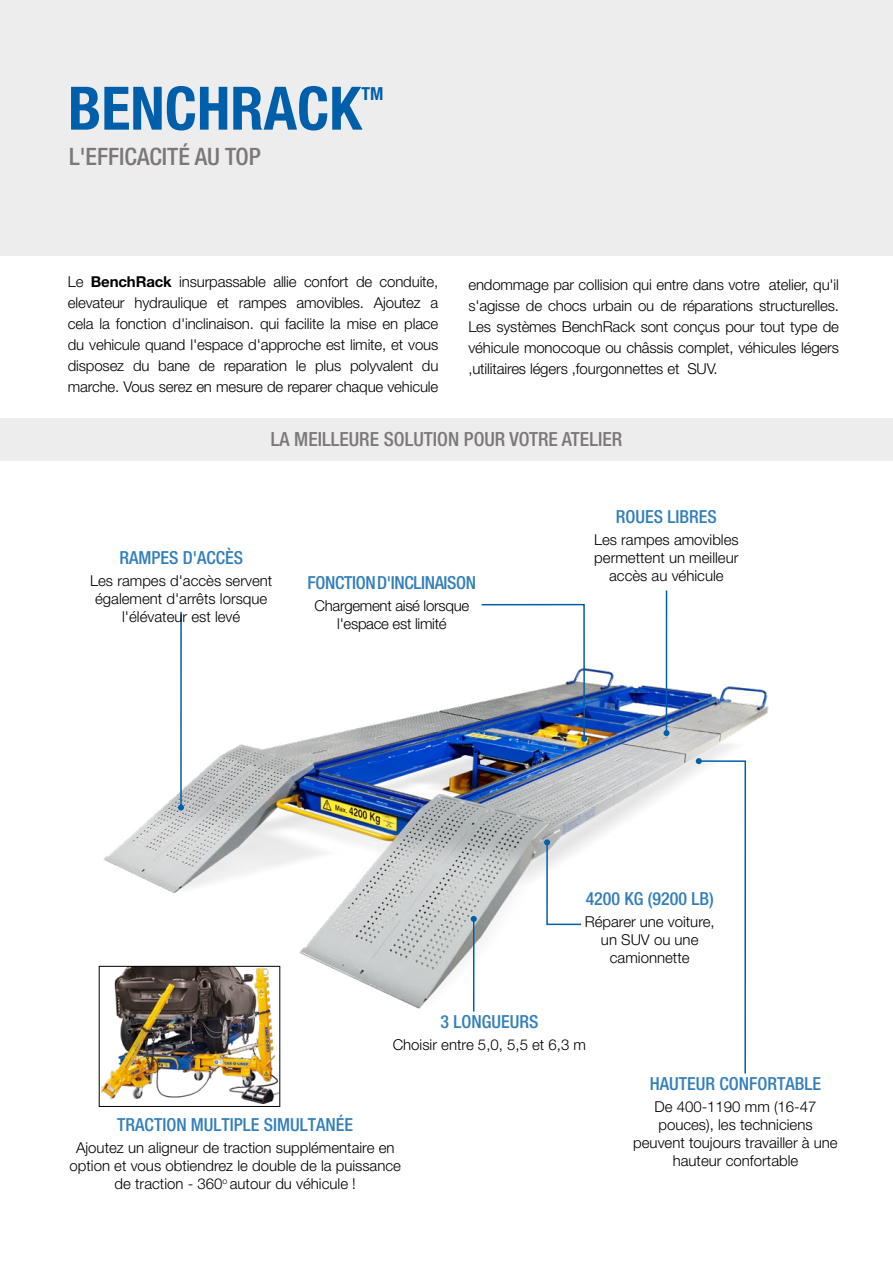
<style>
.page{position:relative;width:893px;height:1263px;background:#fff}
.page>*{position:absolute;margin:0;border:0;box-sizing:border-box;transform-origin:0 0}
.t1{font:700 condensed 60px "Helvetica Neue LT Pro";color:#005faa}
.t2{font:500 condensed 24px "Helvetica Neue LT Pro";color:#7c787a}
.t3{font:500 condensed 19.5px "Helvetica Neue LT Pro";color:#7c787a}
.t4{font:500 condensed 18px "Helvetica Neue LT Pro";color:#337fbb}
.t5{font:500 condensed 18px "Helvetica Neue LT Pro";letter-spacing:-.02em;color:#337fbb}
.t6{font:700 condensed 18px "Helvetica Neue LT Pro";color:#005faa}
.t7{font:300 15px/18px "Helvetica Neue LT Pro";color:#000;text-align:center}
.t8{font:300 15px/18px "Helvetica Neue LT Pro";letter-spacing:-.02em;color:#000;text-align:center}
.s1{font-weight:700}
</style>
<div class="page">
<img style="left:98px;top:626px;width:671px;height:452px">
<div style="left:0;top:0;width:893px;height:255px;background:#ededed"></div>
<div style="left:0;top:418px;width:893px;height:43px;background:#ededed"></div>
<hr style="left:473px;top:919px;width:1px;height:92px;background:#005faa">
<svg style="left:471px;top:916px;width:6px;height:6px"></svg>
<svg style="left:544px;top:839px;width:39px;height:87px"></svg>
<hr style="left:666px;top:590px;width:1px;height:143px;background:#005faa">
<svg style="left:663px;top:730px;width:6px;height:6px"></svg>
<hr style="left:180px;top:612px;width:2px;height:195px;background:#005faa">
<svg style="left:178px;top:804px;width:6px;height:6px"></svg>
<img style="left:480px;top:603px;width:107px;height:139px">
<svg style="left:696px;top:758px;width:51px;height:317px"></svg>
<img style="left:101px;top:968px;width:177px;height:135px">
<div style="left:99px;top:966px;width:181px;height:140px;border:1px solid #000"></div>
<p class="t1" style="left:68px;top:72px;width:295px">BENCHRACK</p>
<p class="t6" style="left:361px;top:82px;width:23px">TM</p>
<p class="t2" style="left:69px;top:142px;width:193px">L'EFFICACITÉ AU TOP</p>
<p class="t7" style="left:68px;top:271px;width:372px;line-height:21px;text-align:justify">Le <span class="s1">BenchRack</span> insurpassable allie confort de conduite, elevateur hydraulique et rampes amovibles. Ajoutez a cela la fonction d'inclinaison. qui facilite la mise en place du vehicule quand l'espace d'approche est limite, et vous disposez du bane de reparation le plus polyvalent du marche. Vous serez en mesure de reparer chaque vehicule</p>
<p class="t7" style="left:468px;top:273px;width:372px;line-height:21px;text-align:justify">endommage par collision qui entre dans votre atelier, qu'il s'agisse de chocs urbain ou de réparations structurelles.<br>Les systèmes BenchRack sont conçus pour tout type de véhicule monocoque ou châssis complet, véhicules légers ,utilitaires légers ,fourgonnettes et SUV.</p>
<p class="t3" style="left:271px;top:427px;width:353px">LA MEILLEURE SOLUTION POUR VOTRE ATELIER</p>
<p class="t4" style="left:119px;top:547px;width:125px">RAMPES D'ACCÈS</p>
<p class="t7" style="left:90px;top:571px;width:184px">Les rampes d'accès servent également d'arrêts lorsque l'élévateur est levé</p>
<p class="t5" style="left:308px;top:571px;width:170px">FONCTION D'INCLINAISON</p>
<p class="t8" style="left:314px;top:596px;width:156px">Chargement aisé lorsque l'espace est limité</p>
<p class="t4" style="left:616px;top:506px;width:102px">ROUES LIBRES</p>
<p class="t7" style="left:594px;top:531px;width:146px">Les rampes amovibles permettent un meilleur accès au véhicule</p>
<p class="t4" style="left:586px;top:888px;width:130px">4200 KG (9200 LB)</p>
<p class="t7" style="left:585px;top:913px;width:132px">Réparer une voiture, un SUV ou une camionnette</p>
<p class="t4" style="left:440px;top:1011px;width:99px">3 LONGUEURS</p>
<p class="t7" style="left:393px;top:1036px;width:195px">Choisir entre 5,0, 5,5 et 6,3 m</p>
<p class="t4" style="left:117px;top:1113px;width:237px">TRACTION MULTIPLE SIMULTANÉE</p>
<p class="t7" style="left:70px;top:1138px;width:333px">Ajoutez un aligneur de traction supplémentaire en option et vous obtiendrez le double de la puissance de traction - 360<sup>o</sup> autour du véhicule !</p>
<p class="t4" style="left:650px;top:1073px;width:173px">HAUTEUR CONFORTABLE</p>
<p class="t7" style="left:633px;top:1097px;width:206px">De 400-1190 mm (16-47 pouces), les techniciens peuvent toujours travailler à une hauteur confortable</p>
</div>
